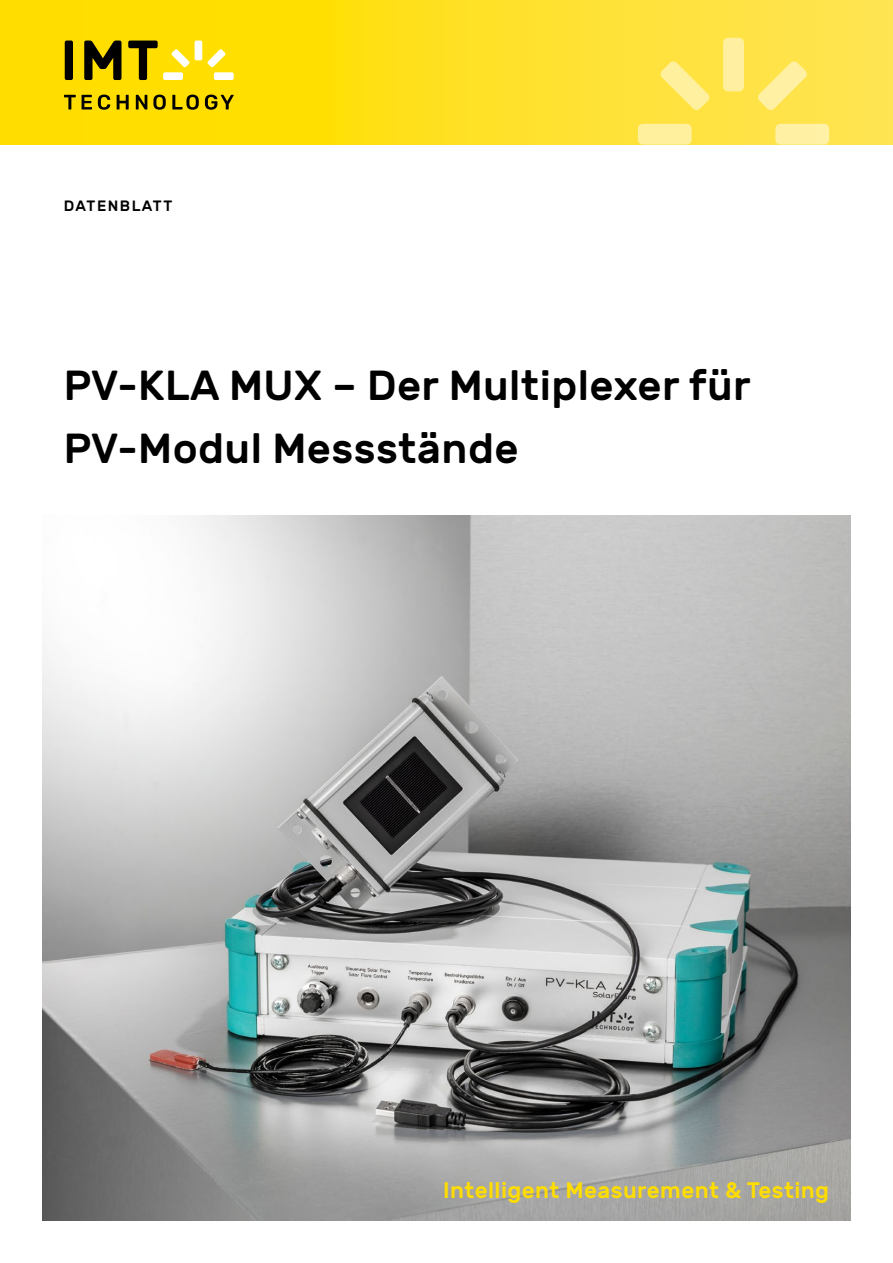
<style>
.page{position:relative;width:893px;height:1263px;background:#fff}
.page>*{position:absolute;margin:0;border:0;box-sizing:border-box;transform-origin:0 0}
.HL-Cover{font:500 42px/63px "Rubik";letter-spacing:.01em;color:#000}
.t1{font:500 22.5px "Rubik";letter-spacing:.02em;color:#fd0}
.t2{font:500 15px "Rubik";letter-spacing:.1em;color:#000}
</style>
<div class="page">
<img style="left:43px;top:516px;width:807px;height:704px">
<svg style="left:0;top:0;width:893px;height:145px;background:#fee020"></svg>
<div style="left:638px;top:124px;width:54px;height:21px;background:#fff09d;border-radius:5px"></div>
<div style="left:775px;top:124px;width:54px;height:21px;background:#fff0a4;border-radius:5px"></div>
<div style="left:723px;top:38px;width:21px;height:53px;background:#fff0a1;border-radius:5px"></div>
<svg style="left:660px;top:61px;width:50px;height:50px;background:#ffe869"></svg>
<svg style="left:757px;top:61px;width:50px;height:50px;background:#ffe870"></svg>
<div style="left:65px;top:41px;width:8px;height:39px;background:#000;border-radius:2px"></div>
<svg style="left:64px;top:95px;width:12px;height:14px"></svg>
<svg style="left:82px;top:95px;width:10px;height:14px"></svg>
<svg style="left:98px;top:95px;width:12px;height:15px"></svg>
<svg style="left:117px;top:95px;width:12px;height:14px"></svg>
<svg style="left:136px;top:95px;width:11px;height:14px"></svg>
<svg style="left:153px;top:95px;width:13px;height:15px"></svg>
<svg style="left:172px;top:95px;width:27px;height:15px"></svg>
<svg style="left:205px;top:95px;width:29px;height:15px"></svg>
<svg style="left:84px;top:41px;width:37px;height:39px"></svg>
<svg style="left:128px;top:41px;width:30px;height:39px"></svg>
<div style="left:163px;top:72px;width:20px;height:8px;background:#fff;border-radius:2px"></div>
<div style="left:214px;top:72px;width:20px;height:8px;background:#fff;border-radius:2px"></div>
<div style="left:195px;top:41px;width:7px;height:19px;background:#fff;border-radius:2px"></div>
<svg style="left:171px;top:49px;width:19px;height:18px"></svg>
<svg style="left:207px;top:49px;width:19px;height:18px"></svg>
<p class="t2" style="left:64px;top:198px;width:110px">DATENBLATT</p>
<p class="HL-Cover" style="left:64px;top:356px;width:688px">PV-KLA MUX – Der Multiplexer für<br>PV-Modul Messstände</p>
<p class="t1" style="left:443px;top:1178px;width:388px">Intelligent Measurement &amp; Testing</p>
</div>
